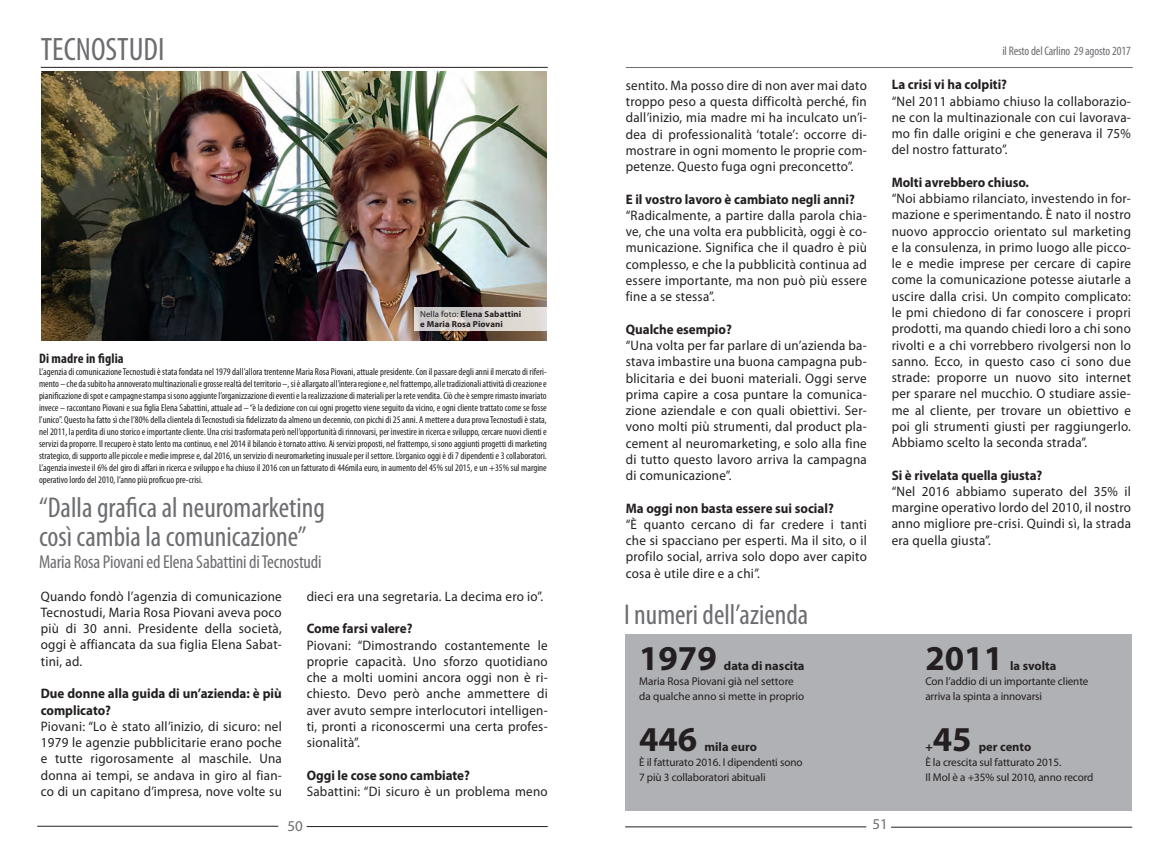
<style>
.page{position:relative;width:1170px;height:851px;background:#fff}
.page>*{position:absolute;margin:0;border:0;box-sizing:border-box;transform-origin:0 0}
.t1{font:700 35px "Myriad Pro";color:#231f20}
.t2{font:condensed 32.5px "Myriad Pro";color:#6c6d70}
.t3{font:condensed 28.75px "Myriad Pro";color:#6c6d70}
.t4{font:condensed 18.75px "Myriad Pro";letter-spacing:-.01em;color:#6c6d70}
.t5{font:15px "Myriad Pro";color:#6c6d70}
.t6{font:13.75px/16.2px "Myriad Pro";letter-spacing:.02em;color:#231f20;text-align:justify;scale:.95 1}
.t7{font:700 13.75px/16.2px "Myriad Pro";color:#231f20;scale:.95 1}
.t8{font:700 condensed 13.75px "Myriad Pro";letter-spacing:.01em;color:#231f20}
.t9{font:700 12.5px "Myriad Pro";color:#231f20}
.t10{font:condensed 12.5px "Myriad Pro";letter-spacing:-.01em;color:#6c6d70}
.t11{font:11.25px "Myriad Pro";letter-spacing:-.01em;color:#231f20}
.t12{font:condensed 10px/12px "Myriad Pro";color:#231f20;text-align:justify}
.t13{font:700 8.75px "Myriad Pro";letter-spacing:.01em;color:#231f20}
.s1{font-weight:400}
</style>
<div class="page">
<hr style="left:625px;top:67px;width:507px;height:1px;background:#6c6d70">
<hr style="left:625px;top:826px;width:241px;height:1px;background:#231f20">
<hr style="left:891px;top:826px;width:240px;height:1px;background:#231f20">
<div style="left:625px;top:634px;width:506px;height:176px;background:#b0b1b5"></div>
<hr style="left:41px;top:67px;width:506px;height:1px;background:#231f20">
<hr style="left:37px;top:825px;width:241px;height:1px;background:#231f20">
<hr style="left:306px;top:826px;width:241px;height:1px;background:#231f20">
<img style="left:41px;top:72px;width:506px;height:268px">
<svg style="left:414px;top:307px;width:133px;height:24px;background:#d7d2cf"></svg>
<p class="t2" style="left:41px;top:29px;width:125px">TECNOSTUDI</p>
<p class="t13" style="left:420px;top:308px;width:102px"><span class="s1">Nella foto:</span> Elena Sabattini</p>
<p class="t13" style="left:420px;top:318px;width:84px">e Maria Rosa Piovani</p>
<p class="t8" style="left:39px;top:350px;width:86px">Di madre in figlia</p>
<p class="t12" style="left:39px;top:365px;width:509px">L’agenzia di comunicazione Tecnostudi è stata fondata nel 1979 dall’allora trentenne Maria Rosa Piovani, attuale presidente. Con il passare degli anni il mercato di riferi&shy;mento – che da subito ha annoverato multinazionali e grosse realtà del territorio –, si è allargato all’intera regione e, nel frattempo, alle tradizionali attività di creazione e pianificazione di spot e campagne stampa si sono aggiunte l’organizzazione di eventi e la realizzazione di materiali per la rete vendita. Ciò che è sempre rimasto invariato invece – raccontano Piovani e sua figlia Elena Sabattini, attuale ad – “è la dedizione con cui ogni progetto viene seguito da vicino, e ogni cliente trattato come se fosse l’unico”. Questo ha fatto sì che l’80% della clientela di Tecnostudi sia fidelizzato da almeno un decennio, con picchi di 25 anni. A mettere a dura prova Tecnostudi è stata, nel 2011, la perdita di uno storico e importante cliente. Una crisi trasformata però nell’opportunità di rinnovarsi, per investire in ricerca e sviluppo, cercare nuovi clienti e servizi da proporre. Il recupero è stato lento ma continuo, e nel 2014 il bilancio è tornato attivo. Ai servizi proposti, nel frattempo, si sono aggiunti progetti di marketing strategico, di supporto alle piccole e medie imprese e, dal 2016, un servizio di neuromarketing inusuale per il settore. L’organico oggi è di 7 dipendenti e 3 collaboratori.<br>L’agenzia investe il 6% del giro di affari in ricerca e sviluppo e ha chiuso il 2016 con un fatturato di 446mila euro, in aumento del 45% sul 2015, e un +35% sul margine operativo lordo del 2010, l’anno più proficuo pre-crisi.</p>
<p class="t3" style="left:39px;top:490px;width:287px">“Dalla grafica al neuromarketing</p>
<p class="t3" style="left:39px;top:519px;width:269px">così cambia la comunicazione”</p>
<p class="t4" style="left:39px;top:550px;width:284px">Maria Rosa Piovani ed Elena Sabattini di Tecnostudi</p>
<p class="t6" style="left:41px;top:587px;width:255px">Quando fondò l’agenzia di comunicazione Tecnostudi, Maria Rosa Piovani aveva poco più di 30 anni. Presidente della società, oggi è affiancata da sua figlia Elena Sabat&shy;tini, ad.</p>
<p class="t7" style="left:41px;top:685px;width:255px">Due donne alla guida di un’azienda: è più complicato?</p>
<p class="t6" style="left:41px;top:717px;width:255px">Piovani: “Lo è stato all’inizio, di sicuro: nel 1979 le agenzie pubblicitarie erano poche e tutte rigorosamente al maschile. Una donna ai tempi, se andava in giro al fian&shy;co di un capitano d’impresa, nove volte su</p>
<p class="t6" style="left:306px;top:587px;width:250px">dieci era una segretaria. La decima ero io”.</p>
<p class="t7" style="left:306px;top:620px;width:113px">Come farsi valere?</p>
<p class="t6" style="left:306px;top:636px;width:255px">Piovani: “Dimostrando costantemente le proprie capacità. Uno sforzo quotidiano che a molti uomini ancora oggi non è ri&shy;chiesto. Devo però anche ammettere di aver avuto sempre interlocutori intelligen&shy;ti, pronti a riconoscermi una certa profes&shy;sionalità”.</p>
<p class="t7" style="left:306px;top:766px;width:173px">Oggi le cose sono cambiate?</p>
<p class="t6" style="left:306px;top:782px;width:255px">Sabattini: “Di sicuro è un problema meno</p>
<p class="t5" style="left:287px;top:816px;width:17px">50</p>
<p class="t6" style="left:625px;top:77px;width:255px">sentito. Ma posso dire di non aver mai dato troppo peso a questa difficoltà perché, fin dall’inizio, mia madre mi ha inculcato un’i&shy;dea di professionalità ‘totale’: occorre di&shy;mostrare in ogni momento le proprie com&shy;petenze. Questo fuga ogni preconcetto”.</p>
<p class="t7" style="left:625px;top:190px;width:243px">E il vostro lavoro è cambiato negli anni?</p>
<p class="t6" style="left:625px;top:207px;width:255px">“Radicalmente, a partire dalla parola chia&shy;ve, che una volta era pubblicità, oggi è co&shy;municazione. Significa che il quadro è più complesso, e che la pubblicità continua ad essere importante, ma non può più essere fine a se stessa”.</p>
<p class="t7" style="left:625px;top:320px;width:113px">Qualche esempio?</p>
<p class="t6" style="left:625px;top:337px;width:255px">“Una volta per far parlare di un’azienda ba&shy;stava imbastire una buona campagna pub&shy;blicitaria e dei buoni materiali. Oggi serve prima capire a cosa puntare la comunica&shy;zione aziendale e con quali obiettivi. Ser&shy;vono molti più strumenti, dal product pla&shy;cement al neuromarketing, e solo alla fine di tutto questo lavoro arriva la campagna di comunicazione”.</p>
<p class="t7" style="left:625px;top:499px;width:220px">Ma oggi non basta essere sui social?</p>
<p class="t6" style="left:625px;top:516px;width:255px">“È quanto cercano di far credere i tanti che si spacciano per esperti. Ma il sito, o il profilo social, arriva solo dopo aver capito cosa è utile dire e a chi”.</p>
<p class="t3" style="left:624px;top:596px;width:186px">I numeri dell’azienda</p>
<p class="t1" style="left:639px;top:635px;width:79px">1979</p>
<p class="t9" style="left:723px;top:658px;width:82px">data di nascita</p>
<p class="t11" style="left:639px;top:674px;width:156px">Maria Rosa Piovani già nel settore</p>
<p class="t11" style="left:639px;top:689px;width:167px">da qualche anno si mette in proprio</p>
<p class="t1" style="left:639px;top:716px;width:60px">446</p>
<p class="t9" style="left:704px;top:738px;width:54px">mila euro</p>
<p class="t11" style="left:639px;top:755px;width:165px">È il fatturato 2016. I dipendenti sono</p>
<p class="t11" style="left:639px;top:770px;width:128px">7 più 3 collaboratori abituali</p>
<p class="t10" style="left:1002px;top:43px;width:130px">il Resto del Carlino 29 agosto 2017</p>
<p class="t7" style="left:891px;top:76px;width:123px">La crisi vi ha colpiti?</p>
<p class="t6" style="left:891px;top:93px;width:253px">“Nel 2011 abbiamo chiuso la collaborazio&shy;ne con la multinazionale con cui lavorava&shy;mo fin dalle origini e che generava il 75% del nostro fatturato”.</p>
<p class="t7" style="left:891px;top:174px;width:146px">Molti avrebbero chiuso.</p>
<p class="t6" style="left:891px;top:190px;width:253px">“Noi abbiamo rilanciato, investendo in for&shy;mazione e sperimentando. È nato il nostro nuovo approccio orientato sul marketing e la consulenza, in primo luogo alle picco&shy;le e medie imprese per cercare di capire come la comunicazione potesse aiutarle a uscire dalla crisi. Un compito complicato: le pmi chiedono di far conoscere i propri prodotti, ma quando chiedi loro a chi sono rivolti e a chi vorrebbero rivolgersi non lo sanno. Ecco, in questo caso ci sono due strade: proporre un nuovo sito internet per sparare nel mucchio. O studiare assie&shy;me al cliente, per trovare un obiettivo e poi gli strumenti giusti per raggiungerlo.<br>Abbiamo scelto la seconda strada”.</p>
<p class="t7" style="left:891px;top:466px;width:160px">Si è rivelata quella giusta?</p>
<p class="t6" style="left:891px;top:483px;width:253px">“Nel 2016 abbiamo superato del 35% il margine operativo lordo del 2010, il nostro anno migliore pre-crisi. Quindi sì, la strada era quella giusta”.</p>
<p class="t1" style="left:925px;top:635px;width:79px">2011</p>
<p class="t9" style="left:1010px;top:658px;width:48px">la svolta</p>
<p class="t11" style="left:925px;top:674px;width:164px">Con l’addio di un importante cliente</p>
<p class="t11" style="left:925px;top:689px;width:118px">arriva la spinta a innovarsi</p>
<p class="t1" style="left:932px;top:716px;width:40px">45</p>
<p class="t9" style="left:978px;top:738px;width:54px">per cento</p>
<p class="t11" style="left:925px;top:755px;width:137px">È la crescita sul fatturato 2015.</p>
<p class="t11" style="left:925px;top:770px;width:170px">Il Mol è a +35% sul 2010, anno record</p>
<p class="t9" style="left:925px;top:738px;width:9px">+</p>
<p class="t5" style="left:872px;top:814px;width:17px">51</p>
</div>
